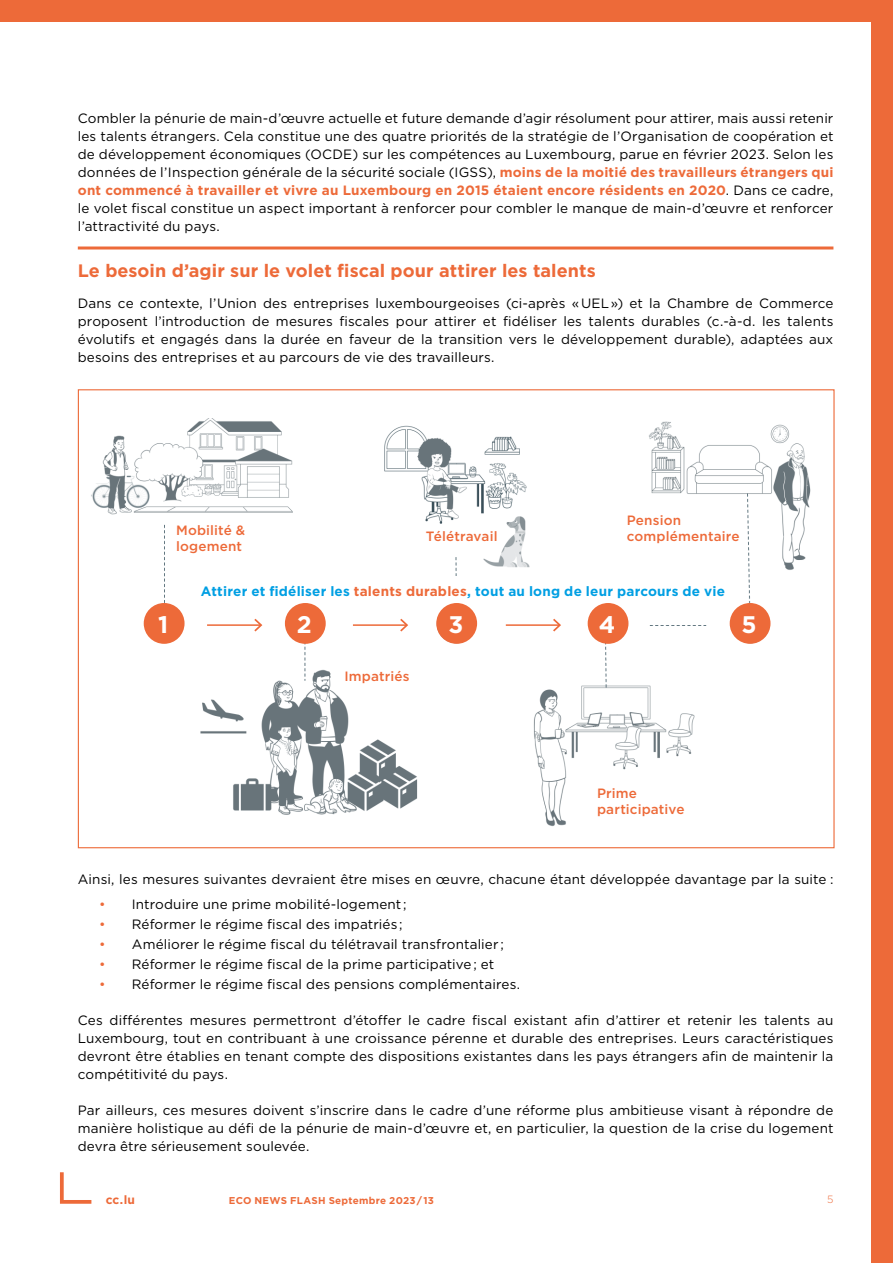
<style>
.page{position:relative;width:893px;height:1263px;background:#fff}
.page>*{position:absolute;margin:0;border:0;box-sizing:border-box;transform-origin:0 0}
.t1{font:700 24px "Gotham";color:#fff}
.t2{font:700 18px "Gotham";letter-spacing:.005em;color:#ed6a39}
.t3{font:13.5px/18px "Gotham";letter-spacing:.01em;color:#000;text-align:justify}
.t4{font:500 13.5px/16.2px "Gotham";letter-spacing:.01em;color:#ed6a39}
.t5{font:700 13.5px "Gotham";letter-spacing:.015em;color:#009fe3}
.t6{font:700 12px "Gotham";color:#ed6a39}
.t7{font:300 10.5px "Gotham";color:#ed6a39}
.t8{font:700 9.9px "Gotham";letter-spacing:.025em;color:#ed6a39}
.s1{font-weight:700;color:#ed6a39}
.s2{color:#ed6a39}
</style>
<div class="page">
<div style="left:0;top:0;width:893px;height:21px;background:#ed6a39"></div>
<div style="left:872px;top:0;width:21px;height:1263px;background:#ed6a39"></div>
<svg style="left:60px;top:1172px;width:32px;height:32px"></svg>
<hr style="left:78px;top:246px;width:755px;height:3px;background:#ed6a39">
<img style="left:91px;top:419px;width:720px;height:408px">
<div style="left:201px;top:576px;width:529px;height:28px;background:#fff"></div>
<div style="left:751px;top:762px;width:22px;height:25px;background:#fff;border-radius:50%"></div>
<div style="left:172px;top:520px;width:104px;height:35px;background:#fff"></div>
<div style="left:340px;top:665px;width:74px;height:27px;background:#fff"></div>
<div style="left:593px;top:783px;width:104px;height:36px;background:#fff"></div>
<div style="left:422px;top:526px;width:80px;height:19px;background:#fff"></div>
<div style="left:622px;top:510px;width:124px;height:35px;background:#fff"></div>
<div style="left:144px;top:603px;width:41px;height:41px;background:#ed6a39;border-radius:50%"></div>
<div style="left:285px;top:603px;width:41px;height:41px;background:#ed6a39;border-radius:50%"></div>
<div style="left:436px;top:603px;width:41px;height:41px;background:#ed6a39;border-radius:50%"></div>
<div style="left:588px;top:603px;width:40px;height:41px;background:#ed6a39;border-radius:50%"></div>
<div style="left:730px;top:603px;width:40px;height:41px;background:#ed6a39;border-radius:50%"></div>
<div style="left:200px;top:611px;width:70px;height:29px;background:#fff"></div>
<hr style="left:207px;top:624px;width:54px;height:2px;background:#ed6a39">
<svg style="left:252px;top:618px;width:11px;height:14px"></svg>
<div style="left:337px;top:611px;width:70px;height:29px;background:#fff"></div>
<hr style="left:353px;top:624px;width:54px;height:2px;background:#ed6a39">
<svg style="left:398px;top:617px;width:11px;height:16px"></svg>
<div style="left:497px;top:611px;width:75px;height:29px;background:#fff"></div>
<hr style="left:506px;top:624px;width:54px;height:2px;background:#ed6a39">
<svg style="left:551px;top:618px;width:10px;height:14px"></svg>
<p class="t3" style="left:78px;top:109px;width:757px">Combler la pénurie de main-d’œuvre actuelle et future demande d’agir résolument pour attirer, mais aussi retenir les talents étrangers. Cela constitue une des quatre priorités de la stratégie de l’Organisation de coopération et de développement économiques (OCDE) sur les compétences au Luxembourg, parue en février 2023. Selon les données de l’Inspection générale de la sécurité sociale (IGSS), <span class="s1">moins de la moitié des travailleurs étrangers qui ont commencé à travailler et vivre au Luxembourg en 2015 étaient encore résidents en 2020</span>. Dans ce cadre, le volet fiscal constitue un aspect important à renforcer pour combler le manque de main-d’œuvre et renforcer l’attractivité du pays.</p>
<h2 class="t2" style="left:78px;top:260px;width:519px">Le besoin d’agir sur le volet fiscal pour attirer les talents</h2>
<p class="t3" style="left:78px;top:293px;width:757px">Dans ce contexte, l’Union des entreprises luxembourgeoises (ci-après « UEL ») et la Chambre de Commerce proposent l’introduction de mesures fiscales pour attirer et fidéliser les talents durables (c.-à-d. les talents évolutifs et engagés dans la durée en faveur de la transition vers le développement durable), adaptées aux besoins des entreprises et au parcours de vie des travailleurs.</p>
<p class="t4" style="left:176px;top:522px;width:71px">Mobilité &amp; logement</p>
<p class="t4" style="left:426px;top:528px;width:73px">Télétravail</p>
<p class="t4" style="left:627px;top:512px;width:114px">Pension complémentaire</p>
<p class="t5" style="left:201px;top:583px;width:526px">Attirer et fidéliser les <span class="s2">talents durables</span>, tout au long de leur parcours de vie</p>
<h1 class="t1" style="left:158px;top:611px;width:12px">1</h1>
<h1 class="t1" style="left:297px;top:611px;width:16px">2</h1>
<h1 class="t1" style="left:448px;top:611px;width:16px">3</h1>
<h1 class="t1" style="left:599px;top:611px;width:18px">4</h1>
<h1 class="t1" style="left:742px;top:611px;width:17px">5</h1>
<p class="t4" style="left:344px;top:667px;width:67px">Impatriés</p>
<p class="t4" style="left:597px;top:785px;width:89px">Prime participative</p>
<p class="t3" style="left:78px;top:870px;width:757px">Ainsi, les mesures suivantes devraient être mises en œuvre, chacune étant développée davantage par la suite :</p>
<p class="t3" style="left:99px;top:895px;width:309px"><span class="s2">•</span> Introduire une prime mobilité-logement ;</p>
<p class="t3" style="left:99px;top:915px;width:305px"><span class="s2">•</span> Réformer le régime fiscal des impatriés ;</p>
<p class="t3" style="left:99px;top:935px;width:406px"><span class="s2">•</span> Améliorer le régime fiscal du télétravail transfrontalier ;</p>
<p class="t3" style="left:99px;top:955px;width:397px"><span class="s2">•</span> Réformer le régime fiscal de la prime participative ; et</p>
<p class="t3" style="left:99px;top:975px;width:423px"><span class="s2">•</span> Réformer le régime fiscal des pensions complémentaires.</p>
<p class="t3" style="left:78px;top:1011px;width:757px">Ces différentes mesures permettront d’étoffer le cadre fiscal existant afin d’attirer et retenir les talents au Luxembourg, tout en contribuant à une croissance pérenne et durable des entreprises. Leurs caractéristiques devront être établies en tenant compte des dispositions existantes dans les pays étrangers afin de maintenir la compétitivité du pays.</p>
<p class="t3" style="left:78px;top:1101px;width:757px">Par ailleurs, ces mesures doivent s’inscrire dans le cadre d’une réforme plus ambitieuse visant à répondre de manière holistique au défi de la pénurie de main-d’œuvre et, en particulier, la question de la crise du logement devra être sérieusement soulevée.</p>
<p class="t6" style="left:106px;top:1192px;width:31px">cc.lu</p>
<p class="t8" style="left:229px;top:1194px;width:207px">ECO NEWS FLASH Septembre 2023/13</p>
<p class="t7" style="left:827px;top:1193px;width:8px">5</p>
</div>
